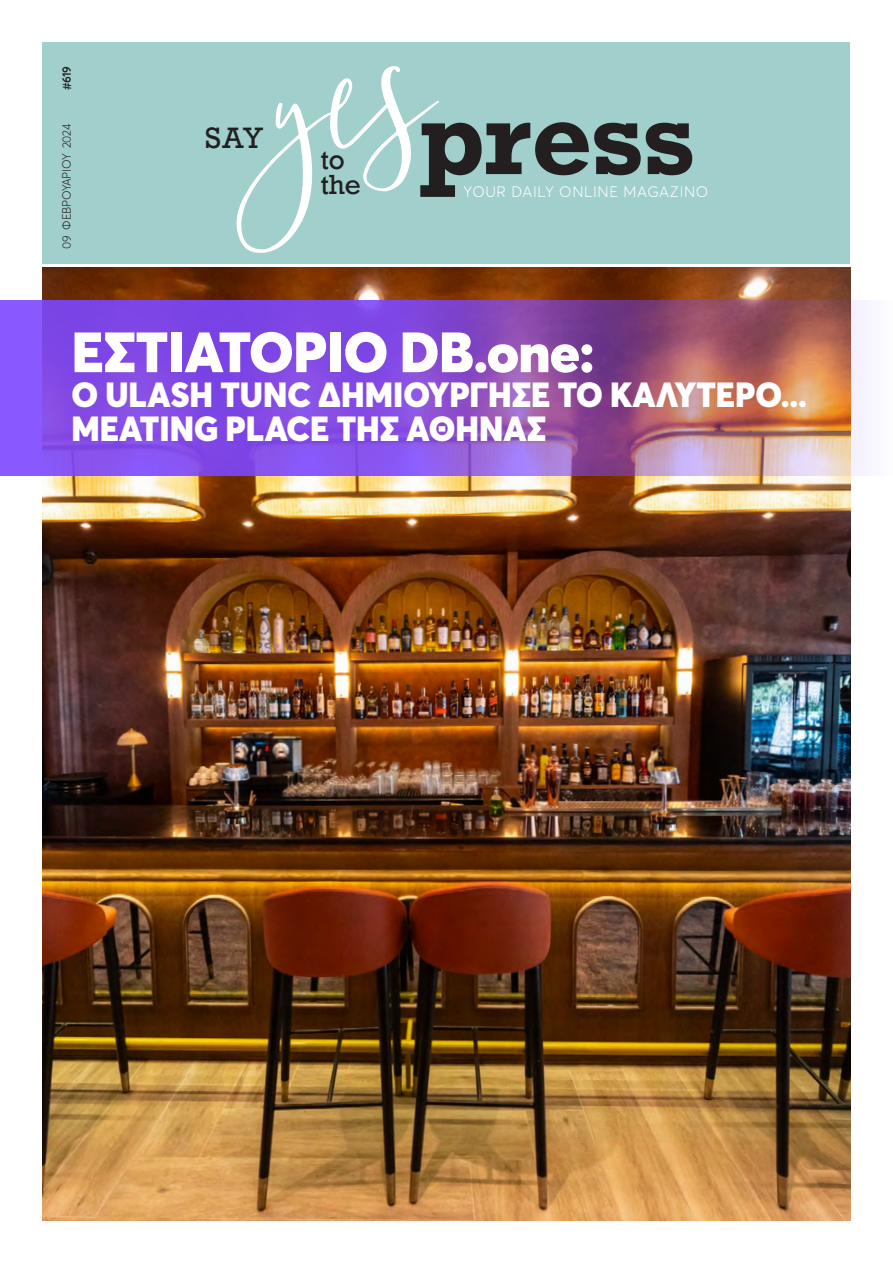
<style>
.page{position:relative;width:893px;height:1263px;background:#fff}
.page>*{position:absolute;margin:0;border:0;box-sizing:border-box;transform-origin:0 0}
.t1{font:700 98.7px "Rockwell";letter-spacing:-.005em;color:#231f20}
.t2{font:900 55.95px "Averta";letter-spacing:-.005em;color:#fff}
.t3{font:900 34.5px/34.5px "Averta";color:#fff}
.t4{font:27.75px "Rockwell";color:#231f20}
.t5{font:25.95px/25.3px "Rockwell";color:#231f20}
.t6{font:300 15px "Averta";letter-spacing:.045em;color:#fff}
.t7{font:300 12px "Averta";letter-spacing:-.025em;color:#231f20;scale:.96 1}
.t8{font:600 12px "Averta";color:#231f20;scale:.96 1}
</style>
<div class="page">
<div style="left:43px;top:43px;width:807px;height:221px;background:#a1cfcb"></div>
<img style="left:43px;top:268px;width:807px;height:952px">
<img style="left:0;top:300px;width:869px;height:175px">
<svg style="left:236px;top:66px;width:203px;height:187px"></svg>
<p class="t8" style="left:59px;top:90px;width:27px;rotate:-90deg">#619</p>
<p class="t7" style="left:59px;top:249px;width:131px;rotate:-90deg">09 ΦΕΒΡΟΥΑΡΙΟΥ 2024</p>
<p class="t4" style="left:205px;top:120px;width:60px">SAY</p>
<p class="t5" style="left:321px;top:147px;width:42px">to the</p>
<h1 class="t1" style="left:419px;top:74px;width:277px">press</h1>
<p class="t6" style="left:464px;top:182px;width:246px">YOUR DAILY ONLINE MAGAZINO</p>
<h2 class="t2" style="left:72px;top:316px;width:524px">ΕΣΤΙΑΤΌΡΙΟ DB.one:</h2>
<p class="t3" style="left:72px;top:377px;width:737px">Ο ULASH TUNC ΔΗΜΙΟΎΡΓΗΣΕ ΤΟ ΚΑΛΎΤΕΡΟ...<br>MEATING PLACE ΤΗΣ ΑΘΉΝΑΣ</p>
</div>
